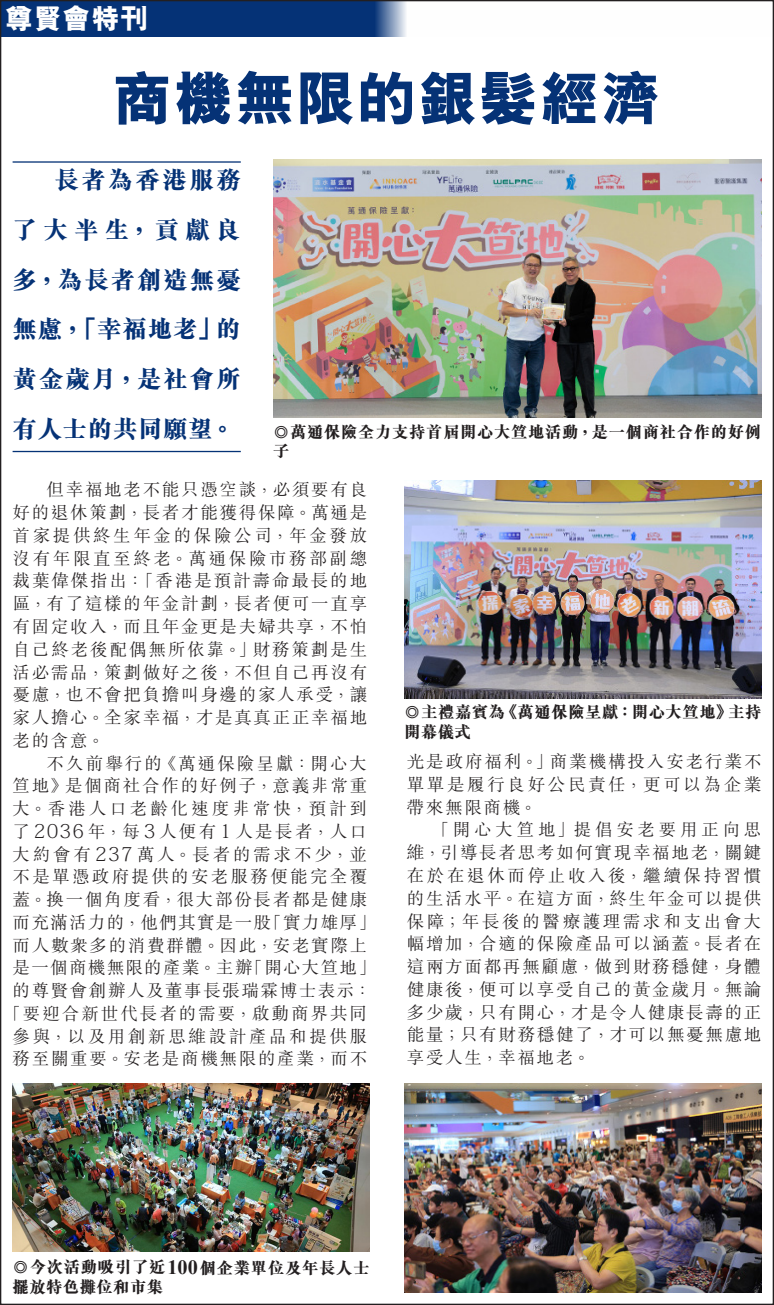
<style>
.page{position:relative;width:774px;height:1305px;background:#fff}
.page>*{position:absolute;margin:0;border:0;box-sizing:border-box;transform-origin:0 0}
.t1{font:800 59.5px "M Hei HK";letter-spacing:.025em;color:#053276}
.t2{font:800 28px "M Hei HK";letter-spacing:.025em;color:#fff}
.t3{font:800 24.5px/49.7px "M Sung HK";letter-spacing:.075em;color:#053276;text-align:justify}
.t4{font:300 17.5px/22.8px "M Sung HK";letter-spacing:.1em;color:#231f20;text-align:justify}
.t5{font:300 17.5px "M Sung HK";letter-spacing:.075em;color:#231f20}
.t6{font:300 17.5px "M Sung HK";letter-spacing:.135em;color:#231f20}
.t7{font:300 17.5px "M Sung HK";letter-spacing:.165em;color:#231f20}
.t8{font:300 17.5px "M Sung HK";letter-spacing:.17em;color:#231f20}
.t9{font:300 17.5px "M Sung HK";letter-spacing:.15em;color:#231f20}
.t10{font:300 17.5px "M Sung HK";letter-spacing:.12em;color:#231f20}
.t11{font:800 16.45px/19.6px "M Sung HK";letter-spacing:.04em;color:#231f20}
.s1{font-family:"Koz Min Pr 6 N";font-weight:200;font-size:19.25px}
.s2{font-family:"Times New Roman";font-weight:700;font-size:20.3px}
</style>
<div class="page">
<svg style="left:2px;top:2px;width:404px;height:35px;background:#0e397b"></svg>
<hr style="left:13px;top:161px;width:228px;height:2px;background:#053276">
<hr style="left:13px;top:451px;width:228px;height:1px;background:#053276">
<img style="left:273px;top:160px;width:488px;height:258px">
<img style="left:404px;top:481px;width:357px;height:217px">
<img style="left:404px;top:1083px;width:357px;height:209px">
<img style="left:13px;top:1083px;width:357px;height:168px">
<h2 class="t2" style="left:5px;top:5px;width:144px">尊賢會特刊</h2>
<h1 class="t1" style="left:113px;top:69px;width:549px">商機無限的銀髮經濟</h1>
<h3 class="t3" style="left:13px;top:155px;width:230px;text-indent:42px">長者為香港服務了大半生，貢獻良多，為長者創造無憂無慮，「幸福地老」的黃金歲月，是社會所有人士的共同願望。</h3>
<p class="t11" style="left:273px;top:422px;width:490px">◎萬通保險全力支持首屆開心大笪地活動，是一個商社合作的好例子</p>
<p class="t4" style="left:13px;top:477px;width:356px;text-indent:34px">但幸福地老不能只憑空談，必須要有良好的退休策劃，長者才能獲得保障。萬通是首家提供終生年金的保險公司，年金發放沒有年限直至終老。萬通保險市務部副總裁葉偉傑指出：「香港是預計壽命最長的地區，有了這樣的年金計劃，長者便可一直享有固定收入，而且年金更是夫婦共享，不怕自己終老後配偶無所依靠。」財務策劃是生活必需品，策劃做好之後，不但自己再沒有憂慮，也不會把負擔叫身邊的家人承受，讓家人擔心。全家幸福，才是真真正正幸福地老的含意。</p>
<p class="t10" style="left:47px;top:751px;width:322px">不久前舉行的《萬通保險呈獻：開心大</p>
<p class="t4" style="left:13px;top:773px;width:356px">笪地》是個商社合作的好例子，意義非常重</p>
<p class="t8" style="left:13px;top:796px;width:356px">大。香港人口老齡化速度非常快，預計到</p>
<p class="t6" style="left:13px;top:819px;width:356px">了<span class="s1">2036</span>年，每<span class="s1">3</span>人便有<span class="s1">1</span>人是長者，人口</p>
<p class="t7" style="left:13px;top:842px;width:356px">大約會有<span class="s1">237</span>萬人。長者的需求不少，並</p>
<p class="t6" style="left:13px;top:864px;width:356px">不是單憑政府提供的安老服務便能完全覆</p>
<p class="t4" style="left:13px;top:887px;width:356px">蓋。換一個角度看，很大部份長者都是健康</p>
<p class="t5" style="left:13px;top:910px;width:365px">而充滿活力的，他們其實是一股「實力雄厚」</p>
<p class="t4" style="left:13px;top:932px;width:356px">而人數衆多的消費群體。因此，安老實際上</p>
<p class="t5" style="left:13px;top:955px;width:365px">是一個商機無限的產業。主辦「開心大笪地」</p>
<p class="t4" style="left:13px;top:978px;width:360px">的尊賢會創辦人及董事長張瑞霖博士表示：</p>
<p class="t4" style="left:4px;top:1001px;width:365px">「要迎合新世代長者的需要，啟動商界共同</p>
<p class="t9" style="left:13px;top:1024px;width:356px">參與，以及用創新思維設計產品和提供服</p>
<p class="t4" style="left:13px;top:1046px;width:356px">務至關重要。安老是商機無限的產業，而不</p>
<p class="t11" style="left:404px;top:702px;width:359px">◎主禮嘉賓為《萬通保險呈獻：開心大笪地》主持開幕儀式</p>
<p class="t4" style="left:407px;top:749px;width:356px">光是政府福利。」商業機構投入安老行業不單單是履行良好公民責任，更可以為企業帶來無限商機。</p>
<p class="t4" style="left:407px;top:817px;width:356px;text-indent:25px">「開心大笪地」提倡安老要用正向思維，引導長者思考如何實現幸福地老，關鍵在於在退休而停止收入後，繼續保持習慣的生活水平。在這方面，終生年金可以提供保障；年長後的醫療護理需求和支出會大幅增加，合適的保險產品可以涵蓋。長者在這兩方面都再無顧慮，做到財務穩健，身體健康後，便可以享受自己的黃金歲月。無論多少歲，只有開心，才是令人健康長壽的正能量；只有財務穩健了，才可以無憂無慮地享受人生，幸福地老。</p>
<p class="t11" style="left:13px;top:1257px;width:359px">◎今次活動吸引了近<span class="s2">100</span>個企業單位及年長人士擺放特色攤位和市集</p>
</div>
